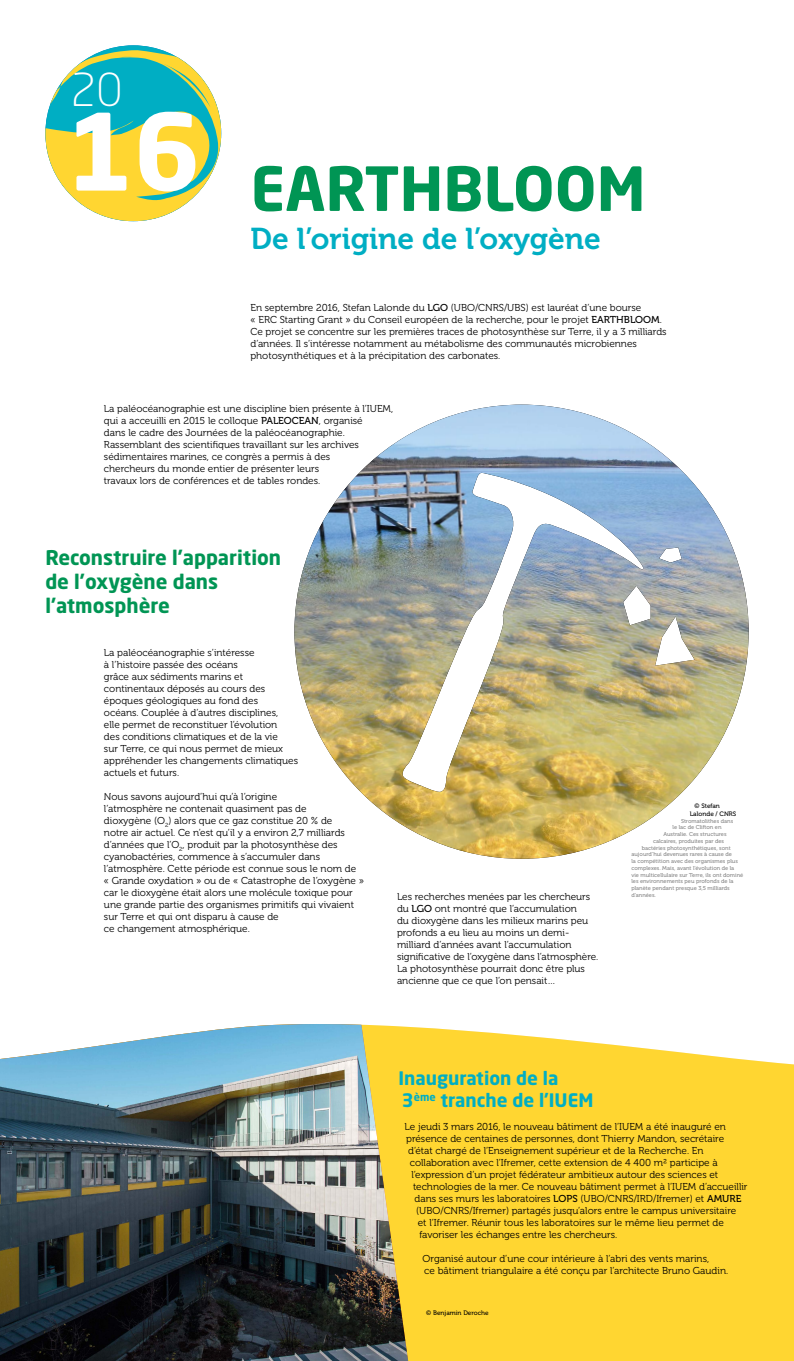
<style>
.page{position:relative;width:794px;height:1361px;background:#fff}
.page>*{position:absolute;margin:0;border:0;box-sizing:border-box;transform-origin:0 0}
.t1{font:700 104.92px "Neo Sans Std";color:#fff}
.t2{font:700 60px "Neo Sans Std";color:#009554}
.t3{font:300 44.96px "Neo Sans Std";color:#fff}
.t4{font:30px "Museo 700";color:#00aec3}
.t5{font:700 20px/24px "Neo Sans Std";color:#009554}
.t6{font:700 18.4px/22.1px "Neo Sans Std";color:#00aec3}
.t7{font:10px/12px "Museo 300";color:#000}
.t8{font:6.4px/7.7px "Museo 500";color:#000}
.t9{font:5.6px "Museo 500";color:#878787}
.s1{font-family:"Museo 500"}
</style>
<div class="page">
<svg style="left:45px;top:45px;width:176px;height:176px"></svg>
<div style="left:408px;top:1027px;width:386px;height:334px;background:#ffd631"></div>
<img style="left:0;top:1024px;width:408px;height:337px">
<img style="left:294px;top:405px;width:454px;height:454px">
<h3 class="t3" style="left:70px;top:63px;width:54px">20</h3>
<h1 class="t1" style="left:66px;top:84px;width:137px">16</h1>
<h2 class="t2" style="left:250px;top:150px;width:396px">EARTHBLOOM</h2>
<h3 class="t4" style="left:250px;top:222px;width:352px">De l’origine de l’oxygène</h3>
<p class="t7" style="left:250px;top:302px;width:418px">En septembre 2016, Stefan Lalonde du <span class="s1">LGO</span> (UBO/CNRS/UBS) est lauréat d’une bourse<br>« ERC Starting Grant » du Conseil européen de la recherche, pour le projet <span class="s1">EARTHBLOOM</span>.<br>Ce projet se concentre sur les premières traces de photosynthèse sur Terre, il y a 3 milliards d’années. Il s’intéresse notamment au métabolisme des communautés microbiennes photosynthétiques et à la précipitation des carbonates.</p>
<p class="t7" style="left:104px;top:403px;width:291px">La paléocéanographie est une discipline bien présente à l’IUEM, qui a acceuilli en 2015 le colloque <span class="s1">PALEOCEAN</span>, organisé<br>dans le cadre des Journées de la paléocéanographie.<br>Rassemblant des scientifiques travaillant sur les archives sédimentaires marines, ce congrès a permis à des<br>chercheurs du monde entier de présenter leurs<br>travaux lors de conférences et de tables rondes.</p>
<h3 class="t5" style="left:45px;top:545px;width:237px">Reconstruire l’apparition de l’oxygène dans l’atmosphère</h3>
<p class="t7" style="left:104px;top:647px;width:196px">La paléocéanographie s’intéresse<br>à l’histoire passée des océans<br>grâce aux sédiments marins et continentaux déposés au cours des époques géologiques au fond des<br>océans. Couplée à d’autres disciplines,<br>elle permet de reconstituer l’évolution<br>des conditions climatiques et de la vie<br>sur Terre, ce qui nous permet de mieux appréhender les changements climatiques actuels et futurs.</p>
<p class="t7" style="left:104px;top:790px;width:261px">Nous savons aujourd’hui qu’à l’origine<br>l’atmosphère ne contenait quasiment pas de<br>dioxygène (O<sub>2</sub>) alors que ce gaz constitue 20 % de<br>notre air actuel. Ce n’est qu’il y a environ 2,7 milliards d’années que l’O<sub>2</sub>, produit par la photosynthèse des cyanobactéries, commence à s’accumuler dans l’atmosphère. Cette période est connue sous le nom de<br>« Grande oxydation » ou de « Catastrophe de l’oxygène » car le dioxygène était alors une molécule toxique pour une grande partie des organismes primitifs qui vivaient sur Terre et qui ont disparu à cause de<br>ce changement atmosphérique.</p>
<p class="t7" style="left:397px;top:891px;width:203px">Les recherches menées par les chercheurs du <span class="s1">LGO</span> ont montré que l’accumulation<br>du dioxygène dans les milieux marins peu profonds a eu lieu au moins un demi&shy;milliard d’années avant l’accumulation significative de l’oxygène dans l’atmosphère.<br>La photosynthèse pourrait donc être plus ancienne que ce que l’on pensait…</p>
<p class="t8" style="left:690px;top:802px;width:48px;text-indent:5px">© Stefan<br>Lalonde / CNRS</p>
<p class="t9" style="left:681px;top:818px;width:54px">Stromatolithes dans</p>
<p class="t9" style="left:672px;top:824px;width:50px">le lac de Clifton en</p>
<p class="t9" style="left:663px;top:831px;width:65px">Australie. Ces structures</p>
<p class="t9" style="left:653px;top:838px;width:73px">calcaires, produites par des</p>
<p class="t9" style="left:642px;top:844px;width:90px">bactéries photosynthétiques, sont</p>
<p class="t9" style="left:631px;top:851px;width:102px">aujourd’hui devenues rares à cause de</p>
<p class="t9" style="left:631px;top:858px;width:108px">la compétition avec des organismes plus</p>
<p class="t9" style="left:631px;top:865px;width:104px">complexes. Mais, avant l’évolution de la</p>
<p class="t9" style="left:631px;top:871px;width:113px">vie multicellulaire sur Terre, ils ont dominé</p>
<p class="t9" style="left:631px;top:878px;width:104px">les environnements peu profonds de la</p>
<p class="t9" style="left:631px;top:885px;width:100px">planète pendant presque 3,5 milliards</p>
<p class="t9" style="left:631px;top:891px;width:26px">d’années.</p>
<h3 class="t6" style="left:398px;top:1066px;width:196px">Inauguration de la<br>3<sup>ème</sup> tranche de l’IUEM</h3>
<p class="t7" style="left:404px;top:1121px;width:323px">Le jeudi 3 mars 2016, le nouveau bâtiment de l’IUEM a été inauguré en</p>
<p class="t7" style="left:406px;top:1133px;width:319px">présence de centaines de personnes, dont Thierry Mandon, secrétaire</p>
<p class="t7" style="left:408px;top:1145px;width:297px">d’état chargé de l’Enseignement supérieur et de la Recherche. En</p>
<p class="t7" style="left:410px;top:1157px;width:309px">collaboration avec l’Ifremer, cette extension de 4 400 m² participe à</p>
<p class="t7" style="left:411px;top:1169px;width:308px">l’expression d’un projet fédérateur ambitieux autour des sciences et</p>
<p class="t7" style="left:413px;top:1181px;width:336px">technologies de la mer. Ce nouveau bâtiment permet à l’IUEM d’accueillir</p>
<p class="t7" style="left:414px;top:1193px;width:328px">dans ses murs les laboratoires <span class="s1">LOPS</span> (UBO/CNRS/IRD/Ifremer) et <span class="s1">AMURE</span></p>
<p class="t7" style="left:416px;top:1205px;width:321px">(UBO/CNRS/Ifremer) partagés jusqu’alors entre le campus universitaire</p>
<p class="t7" style="left:418px;top:1217px;width:308px">et l’Ifremer. Réunir tous les laboratoires sur le même lieu permet de</p>
<p class="t7" style="left:419px;top:1229px;width:199px">favoriser les échanges entre les chercheurs.</p>
<p class="t7" style="left:422px;top:1252px;width:307px">Organisé autour d’une cour intérieure à l’abri des vents marins,<br>ce bâtiment triangulaire a été conçu par l’architecte Bruno Gaudin.</p>
<p class="t8" style="left:426px;top:1308px;width:64px">© Benjamin Deroche</p>
</div>
